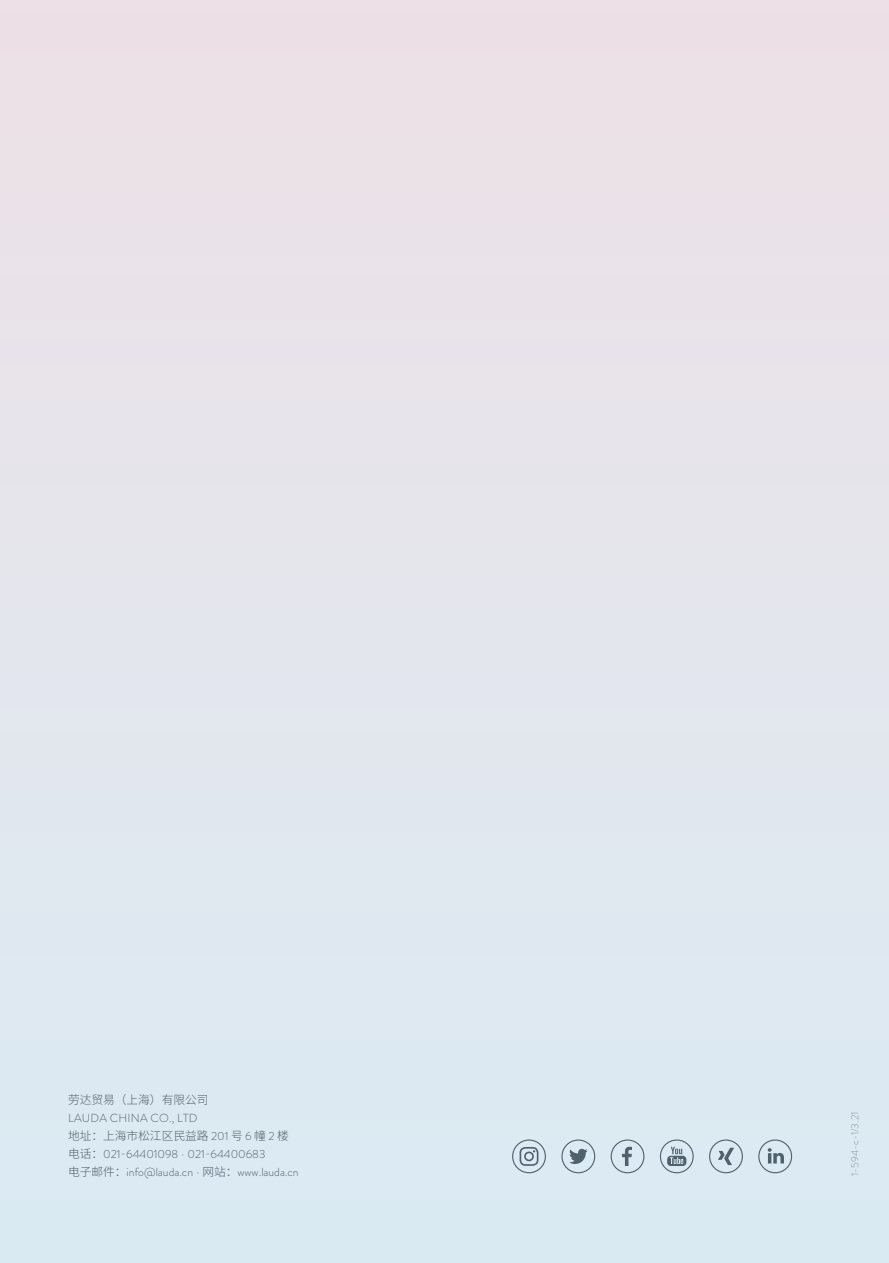
<style>
.page{position:relative;width:889px;height:1263px;background:#e4e6ed}
.page>*{position:absolute;margin:0;border:0;box-sizing:border-box;transform-origin:0 0}
.t1{font:300 11.7px/18px "Brandon Grotesque";color:#50616b}
.t2{font:300 11.7px "Source Han Sans SC";color:#50616b}
.t3{font:300 11.7px "Brandon Grotesque";letter-spacing:.02em;color:#50616b}
.t4{font:300 10.5px "Brandon Grotesque";color:#8b979e}
.s1{font-family:"Brandon Grotesque"}
.s2{font-family:"Source Han Sans SC"}
</style>
<div class="page">
<svg style="left:569px;top:1149px;width:18px;height:15px"></svg>
<div style="left:561px;top:1139px;width:34px;height:34px;border:1px solid #50616b;border-radius:50%"></div>
<svg style="left:622px;top:1147px;width:10px;height:19px"></svg>
<div style="left:610px;top:1139px;width:34px;height:34px;border:1px solid #50616b;border-radius:50%"></div>
<svg style="left:667px;top:1147px;width:19px;height:19px"></svg>
<div style="left:660px;top:1139px;width:33px;height:34px;border:1px solid #50616b;border-radius:50%"></div>
<svg style="left:718px;top:1148px;width:16px;height:17px"></svg>
<div style="left:709px;top:1139px;width:34px;height:34px;border:1px solid #50616b;border-radius:50%"></div>
<svg style="left:767px;top:1148px;width:17px;height:15px"></svg>
<div style="left:758px;top:1139px;width:34px;height:34px;border:1px solid #50616b;border-radius:50%"></div>
<div style="left:512px;top:1139px;width:34px;height:34px;border:1px solid #50616b;border-radius:50%"></div>
<div style="left:519px;top:1147px;width:19px;height:19px;border:2px solid #50616b;border-radius:5px"></div>
<div style="left:524px;top:1151px;width:10px;height:10px;border:2px solid #50616b;border-radius:50%"></div>
<p class="t2" style="left:68px;top:1093px;width:142px">劳达贸易（上海）有限公司</p>
<p class="t3" style="left:68px;top:1110px;width:131px">LAUDA CHINA CO., LTD</p>
<p class="t2" style="left:68px;top:1129px;width:222px">地址：上海市松江区民益路 <span class="s1">201</span> 号 <span class="s1">6</span> 幢 <span class="s1">2</span> 楼</p>
<p class="t1" style="left:68px;top:1145px;width:232px"><span class="s2">电话：</span>021-64401098 ∙ 021-64400683<br><span class="s2">电子邮件：</span>info@lauda.cn ∙ <span class="s2">网站：</span>www.lauda.cn</p>
<p class="t4" style="left:847px;top:1176px;width:66px;rotate:-90deg">1-594-c-1/3.21</p>
</div>
